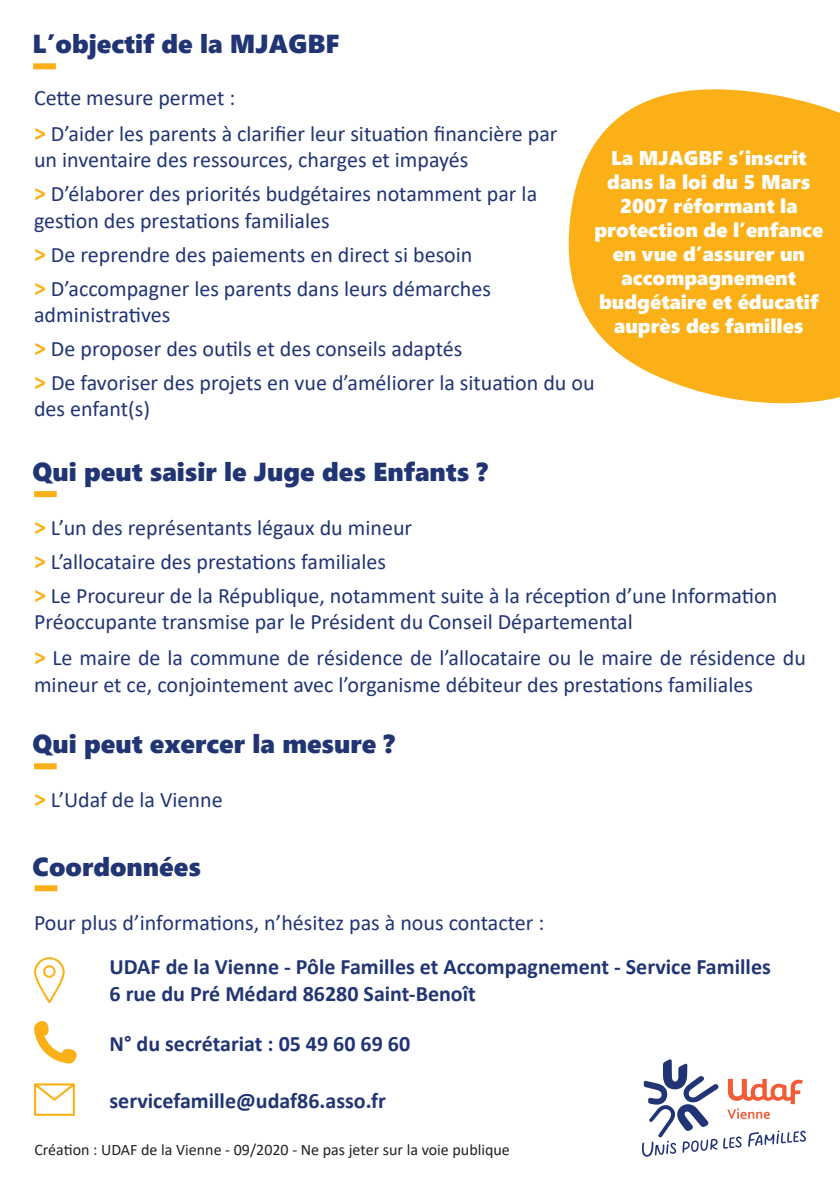
<style>
.page{position:relative;width:840px;height:1191px;background:#fff}
.page>*{position:absolute;margin:0;border:0;box-sizing:border-box;transform-origin:0 0}
.t1{font:26px "Segoe UI Black";color:#213574}
.t2{font:22px/26.4px "Calibri";color:#213574}
.t3{font:700 22px "Calibri";color:#213574}
.t4{font:20px/24px "Segoe UI Black";color:#fff;text-align:center}
.t5{font:16px "Calibri";color:#231f20}
.s1{font-weight:700;font-size:24px;color:#fbb017}
</style>
<div class="page">
<svg style="left:568px;top:89px;width:271px;height:314px;background:#fbbb37"></svg>
<div style="left:35px;top:885px;width:22px;height:6px;background:#fbb017"></div>
<svg style="left:642px;top:1059px;width:163px;height:98px"></svg>
<svg style="left:34px;top:1021px;width:43px;height:42px"></svg>
<svg style="left:34px;top:957px;width:31px;height:46px"></svg>
<svg style="left:34px;top:1083px;width:41px;height:32px"></svg>
<div style="left:33px;top:63px;width:23px;height:6px;background:#fbb017"></div>
<div style="left:34px;top:491px;width:23px;height:6px;background:#fbb017"></div>
<div style="left:34px;top:763px;width:23px;height:6px;background:#fbb017"></div>
<p class="t1" style="left:33px;top:25px;width:308px">L’objectif de la MJAGBF</p>
<p class="t2" style="left:34px;top:84px;width:202px">Cette mesure permet :</p>
<p class="t2" style="left:34px;top:120px;width:524px"><span class="s1">&gt;</span> D’aider les parents à clarifier leur situation financière par un inventaire des ressources, charges et impayés</p>
<p class="t2" style="left:34px;top:180px;width:504px"><span class="s1">&gt;</span> D’élaborer des priorités budgétaires notamment par la gestion des prestations familiales</p>
<p class="t2" style="left:34px;top:240px;width:439px"><span class="s1">&gt;</span> De reprendre des paiements en direct si besoin</p>
<p class="t2" style="left:34px;top:274px;width:458px"><span class="s1">&gt;</span> D’accompagner les parents dans leurs démarches administratives</p>
<p class="t2" style="left:34px;top:335px;width:429px"><span class="s1">&gt;</span> De proposer des outils et des conseils adaptés</p>
<p class="t2" style="left:34px;top:369px;width:561px"><span class="s1">&gt;</span> De favoriser des projets en vue d’améliorer la situation du ou des enfant(s)</p>
<p class="t4" style="left:594px;top:145px;width:230px">La MJAGBF s’inscrit dans la loi du 5 Mars<br>2007 réformant la protection de l’enfance en vue d’assurer un accompagnement</p>
<p class="t4" style="left:598px;top:289px;width:221px">budgétaire et éducatif</p>
<p class="t4" style="left:614px;top:313px;width:191px">auprès des familles</p>
<p class="t1" style="left:33px;top:453px;width:456px">Qui peut saisir le Juge des Enfants ?</p>
<p class="t2" style="left:34px;top:514px;width:379px"><span class="s1">&gt;</span> L’un des représentants légaux du mineur</p>
<p class="t2" style="left:34px;top:548px;width:353px"><span class="s1">&gt;</span> L’allocataire des prestations familiales</p>
<p class="t2" style="left:34px;top:582px;width:744px"><span class="s1">&gt;</span> Le Procureur de la République, notamment suite à la réception d’une Information<br>Préoccupante transmise par le Président du Conseil Départemental</p>
<p class="t2" style="left:34px;top:644px;width:773px"><span class="s1">&gt;</span> Le maire de la commune de résidence de l’allocataire ou le maire de résidence du mineur et ce, conjointement avec l’organisme débiteur des prestations familiales</p>
<p class="t1" style="left:33px;top:725px;width:363px">Qui peut exercer la mesure ?</p>
<p class="t2" style="left:34px;top:786px;width:190px"><span class="s1">&gt;</span> L’Udaf de la Vienne</p>
<p class="t1" style="left:33px;top:847px;width:170px">Coordonnées</p>
<p class="t2" style="left:34px;top:909px;width:511px">Pour plus d’informations, n’hésitez pas à nous contacter :</p>
<p class="t3" style="left:109px;top:951px;width:662px">UDAF de la Vienne - Pôle Familles et Accompagnement - Service Familles</p>
<p class="t3" style="left:109px;top:977px;width:367px">6 rue du Pré Médard 86280 Saint-Benoît</p>
<p class="t3" style="left:109px;top:1027px;width:302px">N° du secrétariat : 05 49 60 69 60</p>
<p class="t3" style="left:109px;top:1085px;width:278px">servicefamille@udaf86.asso.fr</p>
<p class="t5" style="left:34px;top:1138px;width:477px">Création : UDAF de la Vienne - 09/2020 - Ne pas jeter sur la voie publique</p>
</div>
